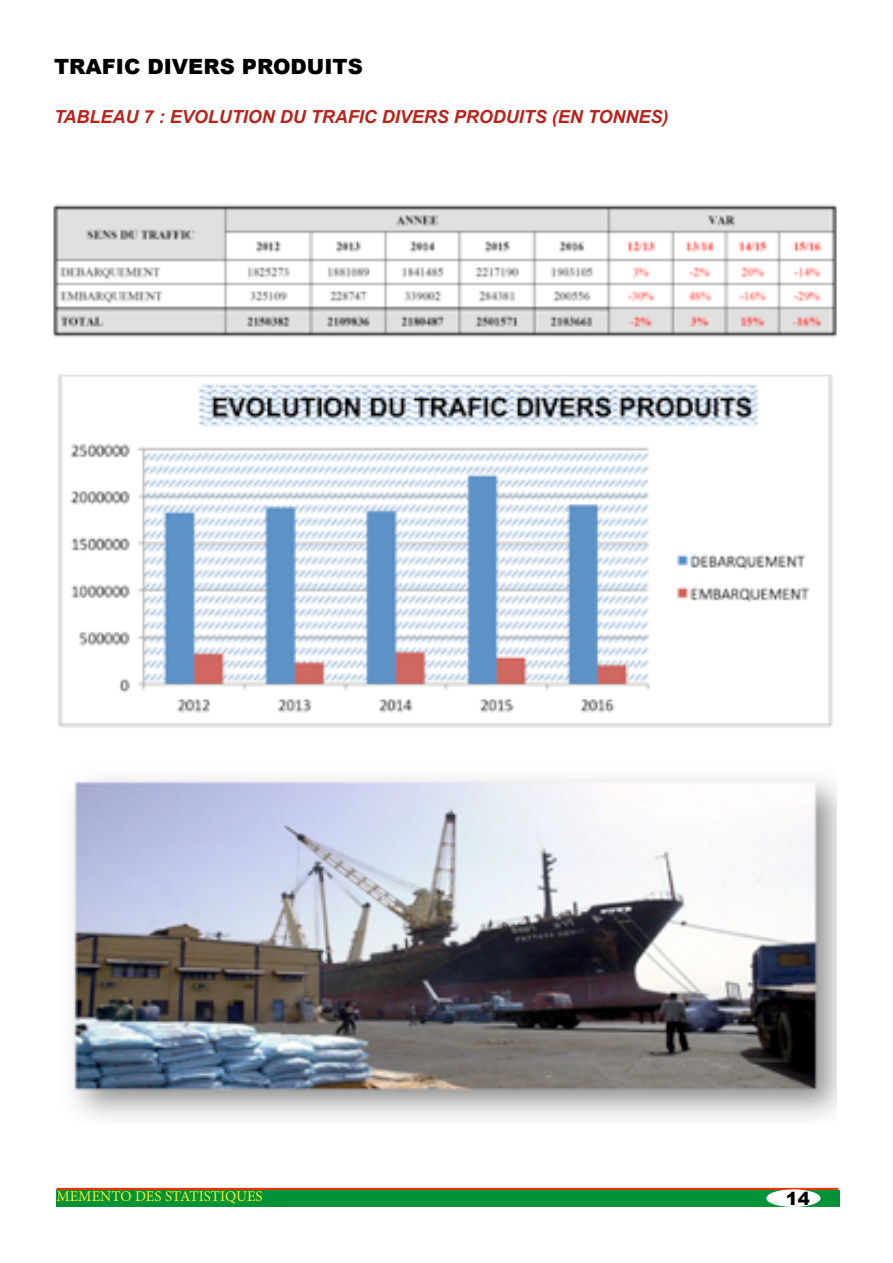
<style>
.page{position:relative;width:893px;height:1263px;background:#fff}
.page>*{position:absolute;margin:0;border:0;box-sizing:border-box;transform-origin:0 0}
.t1{font:900 21px "Arial";color:#000}
.t2{font:italic 700 18px "Arial";color:#bb221a}
.t3{font:900 18px "Arial";color:#000}
.t4{font:15px "Minion Pro";color:#ffe82d}
</style>
<div class="page">
<div style="left:55px;top:1186px;width:785px;height:20px;background:#ed3407;border:2px solid #fff"></div>
<div style="left:57px;top:1190px;width:783px;height:16px;background:#009337"></div>
<div style="left:766px;top:1189px;width:54px;height:18px;background:#fff;border-radius:50%"></div>
<img style="left:53px;top:204px;width:784px;height:134px">
<img style="left:58px;top:374px;width:775px;height:354px">
<img style="left:72px;top:779px;width:765px;height:339px">
<p class="t1" style="left:54px;top:52px;width:310px">TRAFIC DIVERS PRODUITS</p>
<p class="t2" style="left:54px;top:105px;width:616px">TABLEAU 7 : EVOLUTION DU TRAFIC DIVERS PRODUITS (EN TONNES)</p>
<p class="t4" style="left:56px;top:1186px;width:208px">MEMENTO DES STATISTIQUES</p>
<p class="t3" style="left:786px;top:1185px;width:26px">14</p>
</div>
